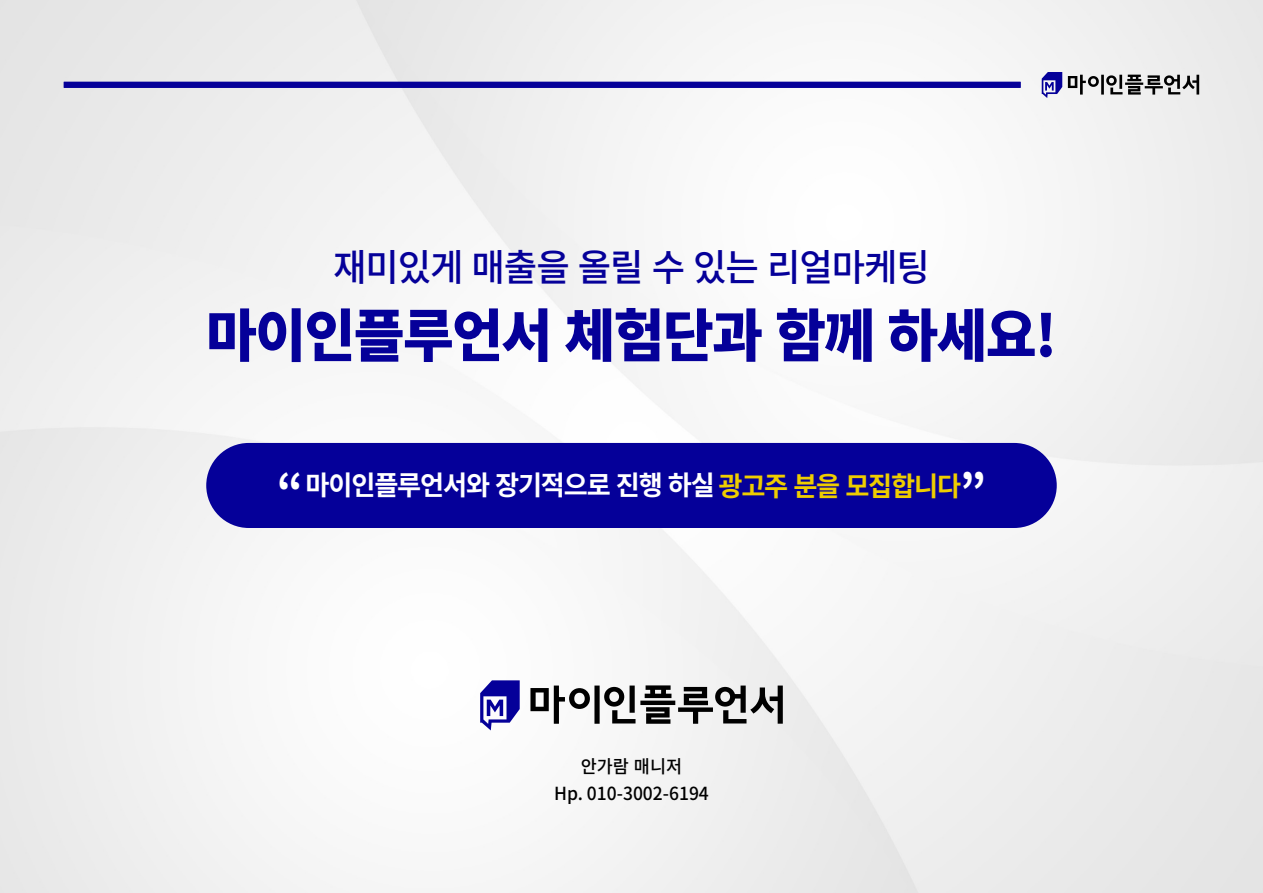
<style>
.page{position:relative;width:1263px;height:893px;background:#fff}
.page>*{position:absolute;margin:0;border:0;box-sizing:border-box;transform-origin:0 0}
.t1{font:900 57px "Noto Sans CJ Kkr";letter-spacing:-.03em;color:#050099}
.t2{font:500 37.5px "Noto Sans CJ Kkr";letter-spacing:-.03em;color:#050099}
.t3{font:700 27px "Noto Sans CJ Kkr";letter-spacing:-.045em;color:#fff}
.t4{font:500 18px/27px "Noto Sans CJ Kkr";color:#000;text-align:center}
.s1{font-size:47.25px}
.s2{color:#eecd00}
</style>
<div class="page">
<img style="left:0;top:0;width:1263px;height:893px">
<svg style="left:1042px;top:72px;width:20px;height:26px"></svg>
<svg style="left:1068px;top:75px;width:131px;height:20px"></svg>
<div style="left:64px;top:82px;width:956px;height:6px;background:#050099"></div>
<div style="left:206px;top:443px;width:851px;height:85px;background:#050099;border-radius:43px"></div>
<svg style="left:480px;top:680px;width:40px;height:50px"></svg>
<svg style="left:530px;top:685px;width:253px;height:39px"></svg>
<h2 class="t2" style="left:333px;top:247px;width:598px">재미있게 매출을 올릴 수 있는 리얼마케팅</h2>
<h1 class="t1" style="left:206px;top:303px;width:852px">마이인플루언서 체험단과 함께 하세요!</h1>
<p class="t3" style="left:277px;top:470px;width:711px"><span class="s1">“</span>마이인플루언서와 장기적으로 진행 하실 <span class="s2">광고주 분을 모집합니다</span><span class="s1">”</span></p>
<p class="t4" style="left:554px;top:753px;width:156px">안가람 매니저<br>Hp. 010-3002-6194</p>
</div>
